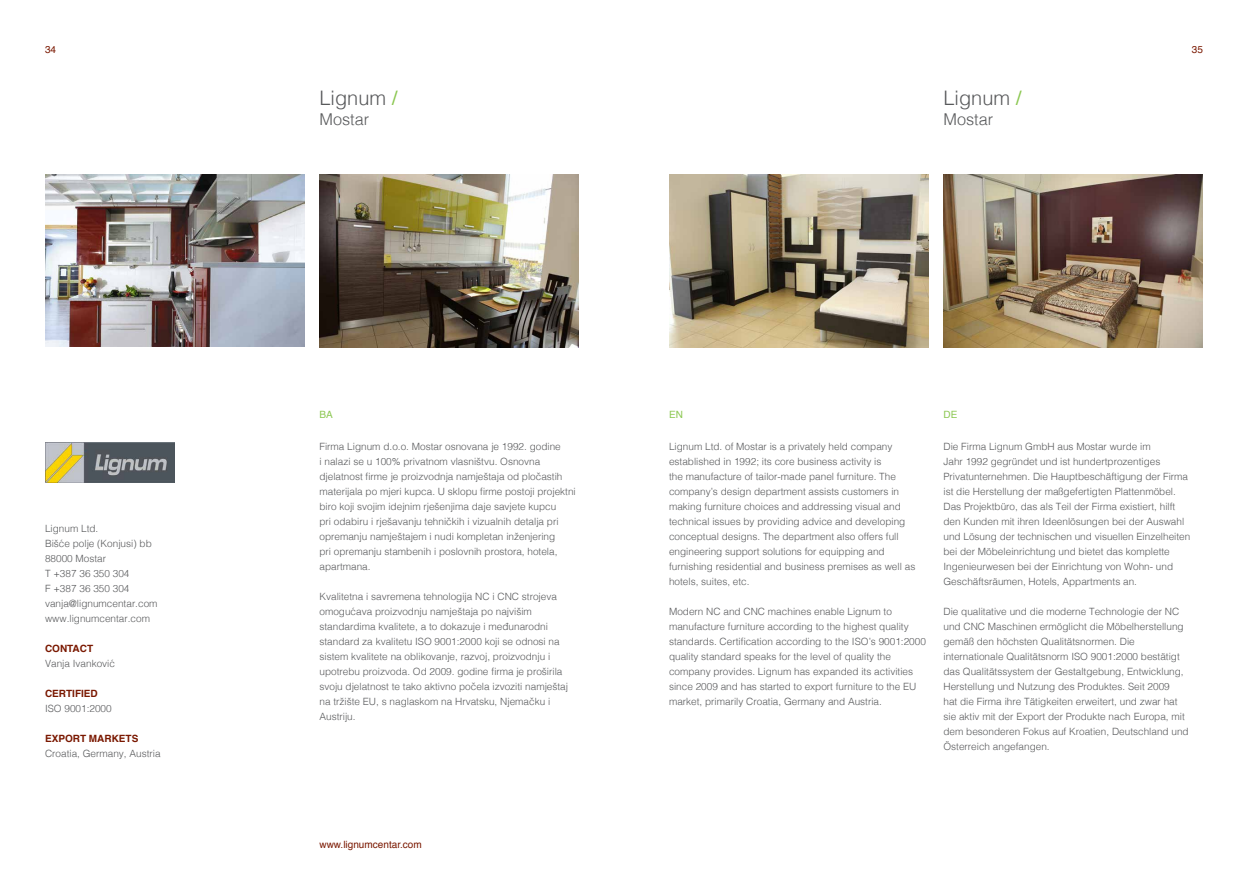
<style>
.page{position:relative;width:1248px;height:886px;background:#fff}
.page>*{position:absolute;margin:0;border:0;box-sizing:border-box;transform-origin:0 0}
.t1{font:300 20px "Helvetica";color:#58595b}
.t2{font:300 16.25px "Helvetica";color:#58595b}
.t3{font:300 10px/15px "Helvetica";color:#58595b}
.t4{font:700 10px "Helvetica";color:#7a1800}
.t5{font:10px "Helvetica";color:#7a1800}
.t6{font:10px "Helvetica";color:#8bc751}
.s1{font-weight:400;color:#8bc751}
</style>
<div class="page">
<img style="left:943px;top:175px;width:259px;height:173px">
<img style="left:669px;top:175px;width:259px;height:173px">
<img style="left:45px;top:175px;width:259px;height:172px">
<img style="left:45px;top:443px;width:130px;height:39px">
<img style="left:319px;top:175px;width:260px;height:173px">
<p class="t5" style="left:45px;top:41px;width:13px">34</p>
<p class="t5" style="left:1191px;top:41px;width:13px">35</p>
<h1 class="t1" style="left:319px;top:81px;width:79px">Lignum <span class="s1">/</span></h1>
<h2 class="t2" style="left:319px;top:105px;width:51px">Mostar</h2>
<h1 class="t1" style="left:943px;top:81px;width:79px">Lignum <span class="s1">/</span></h1>
<h2 class="t2" style="left:943px;top:105px;width:51px">Mostar</h2>
<p class="t3" style="left:45px;top:520px;width:114px">Lignum Ltd.<br>Bišće polje (Konjusi) bb<br>88000 Mostar<br>T +387 36 350 304<br>F +387 36 350 304 vanja@lignumcentar.com www.lignumcentar.com</p>
<p class="t4" style="left:45px;top:641px;width:50px">CONTACT</p>
<p class="t3" style="left:45px;top:655px;width:72px">Vanja Ivanković</p>
<p class="t4" style="left:45px;top:686px;width:54px">CERTIFIED</p>
<p class="t3" style="left:45px;top:700px;width:68px">ISO 9001:2000</p>
<p class="t4" style="left:45px;top:731px;width:95px">EXPORT MARKETS</p>
<p class="t3" style="left:45px;top:745px;width:117px">Croatia, Germany, Austria</p>
<p class="t6" style="left:319px;top:407px;width:15px">BA</p>
<p class="t6" style="left:669px;top:407px;width:15px">EN</p>
<p class="t6" style="left:943px;top:407px;width:15px">DE</p>
<p class="t3" style="left:319px;top:438px;width:258px">Firma Lignum d.o.o. Mostar osnovana je 1992. godine<br>i nalazi se u 100% privatnom vlasništvu. Osnovna djelatnost firme je proizvodnja namještaja od pločastih materijala po mjeri kupca. U sklopu firme postoji projektni biro koji svojim idejnim rješenjima daje savjete kupcu<br>pri odabiru i rješavanju tehničkih i vizualnih detalja pri opremanju namještajem i nudi kompletan inženjering<br>pri opremanju stambenih i poslovnih prostora, hotela, apartmana.</p>
<p class="t3" style="left:319px;top:588px;width:250px">Kvalitetna i savremena tehnologija NC i CNC strojeva omogućava proizvodnju namještaja po najvišim standardima kvalitete, a to dokazuje i međunarodni standard za kvalitetu ISO 9001:2000 koji se odnosi na sistem kvalitete na oblikovanje, razvoj, proizvodnju i upotrebu proizvoda. Od 2009. godine firma je proširila svoju djelatnost te tako aktivno počela izvoziti namještaj na tržište EU, s naglaskom na Hrvatsku, Njemačku i Austriju.</p>
<p class="t5" style="left:319px;top:837px;width:104px">www.lignumcentar.com</p>
<p class="t3" style="left:669px;top:438px;width:248px">Lignum Ltd. of Mostar is a privately held company established in 1992; its core business activity is<br>the manufacture of tailor-made panel furniture. The company’s design department assists customers in making furniture choices and addressing visual and technical issues by providing advice and developing conceptual designs. The department also offers full engineering support solutions for equipping and furnishing residential and business premises as well as hotels, suites, etc.</p>
<p class="t3" style="left:669px;top:603px;width:258px">Modern NC and CNC machines enable Lignum to manufacture furniture according to the highest quality standards. Certification according to the ISO’s 9001:2000 quality standard speaks for the level of quality the company provides. Lignum has expanded its activities since 2009 and has started to export furniture to the EU market, primarily Croatia, Germany and Austria.</p>
<p class="t3" style="left:943px;top:438px;width:248px">Die Firma Lignum GmbH aus Mostar wurde im<br>Jahr 1992 gegründet und ist hundertprozentiges Privatunternehmen. Die Hauptbeschäftigung der Firma ist die Herstellung der maßgefertigten Plattenmöbel.<br>Das Projektbüro, das als Teil der Firma existiert, hilft den Kunden mit ihren Ideenlösungen bei der Auswahl und Lösung der technischen und visuellen Einzelheiten bei der Möbeleinrichtung und bietet das komplette Ingenieurwesen bei der Einrichtung von Wohn- und Geschäftsräumen, Hotels, Appartments an.</p>
<p class="t3" style="left:943px;top:603px;width:247px">Die qualitative und die moderne Technologie der NC und CNC Maschinen ermöglicht die Möbelherstellung gemäß den höchsten Qualitätsnormen. Die internationale Qualitätsnorm ISO 9001:2000 bestätigt das Qualitätssystem der Gestaltgebung, Entwicklung, Herstellung und Nutzung des Produktes. Seit 2009<br>hat die Firma ihre Tätigkeiten erweitert, und zwar hat sie aktiv mit der Export der Produkte nach Europa, mit dem besonderen Fokus auf Kroatien, Deutschland und Österreich angefangen.</p>
</div>
